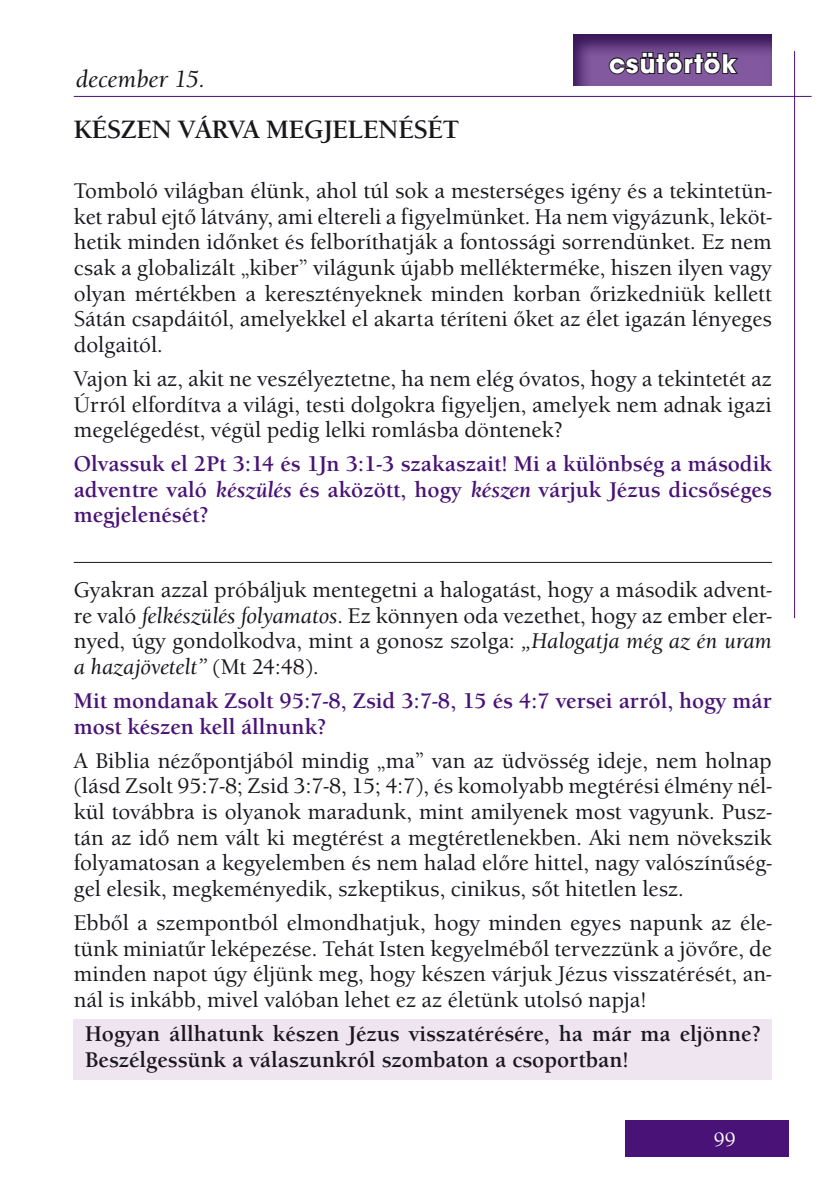
<style>
.page{position:relative;width:840px;height:1191px;background:#fff}
.page>*{position:absolute;margin:0;border:0;box-sizing:border-box;transform-origin:0 0}
.t1{font:700 28px "Avant Gar Got Itc TEE";letter-spacing:.04em;color:#fff}
.t2{font:700 26px "Berkeley Old Sty Itc TEE";color:#1a171c}
.t3{font:italic 500 24px "Berkeley Old Sty Itc TEE";color:#1a171c}
.t4{font:500 22px/25.6px "Berkeley Old Sty Itc TEE";color:#1a171c;text-align:justify}
.t5{font:700 22px/25.6px "Berkeley Old Sty Itc TEE";color:#491276;text-align:justify}
.t6{font:700 22px/25.6px "Berkeley Old Sty Itc TEE";color:#1a171c}
.t7{font:500 20px "Berkeley Old Sty Itc TEE";color:#fff}
.s1{font-style:italic}
</style>
<div class="page">
<div style="left:624px;top:1120px;width:164px;height:37px;background:#491276"></div>
<hr style="left:74px;top:96px;width:737px;height:1px;background:#491276">
<hr style="left:793px;top:51px;width:1px;height:567px;background:#491276">
<div style="left:74px;top:1019px;width:697px;height:60px;background:#efe5f1"></div>
<svg style="left:573px;top:34px;width:199px;height:52px;background:#663f84"></svg>
<svg style="left:607px;top:51px;width:133px;height:25px;background:#553b67"></svg>
<hr style="left:74px;top:562px;width:697px;height:1px;background:#1a171c">
<p class="t3" style="left:76px;top:65px;width:131px">december 15.</p>
<p class="t1" style="left:608px;top:46px;width:128px">csütörtök</p>
<p class="t2" style="left:74px;top:115px;width:386px">KÉSZEN VÁRVA MEGJELENÉSÉT</p>
<p class="t4" style="left:74px;top:178px;width:699px">Tomboló világban élünk, ahol túl sok a mesterséges igény és a tekintetün&shy;ket rabul ejtő látvány, ami eltereli a figyelmünket. Ha nem vigyázunk, leköt&shy;hetik minden időnket és felboríthatják a fontossági sorrendünket. Ez nem csak a globalizált „kiber” világunk újabb mellékterméke, hiszen ilyen vagy olyan mértékben a keresztényeknek minden korban őrizkedniük kellett Sátán csapdáitól, amelyekkel el akarta téríteni őket az élet igazán lényeges dolgaitól.</p>
<p class="t4" style="left:74px;top:366px;width:699px">Vajon ki az, akit ne veszélyeztetne, ha nem elég óvatos, hogy a tekintetét az Úrról elfordítva a világi, testi dolgokra figyeljen, amelyek nem adnak igazi megelégedést, végül pedig lelki romlásba döntenek?</p>
<p class="t5" style="left:74px;top:451px;width:699px">Olvassuk el 2Pt 3:14 és 1Jn 3:1-3 szakaszait! Mi a különbség a második adventre való <span class="s1">készülés</span> és aközött, hogy <span class="s1">készen</span> várjuk Jézus dicsőséges megjelenését?</p>
<p class="t4" style="left:74px;top:577px;width:699px">Gyakran azzal próbáljuk mentegetni a halogatást, hogy a második advent&shy;re való <span class="s1">felkészülés folyamatos</span>. Ez könnyen oda vezethet, hogy az ember eler&shy;nyed, úgy gondolkodva, mint a gonosz szolga: <span class="s1">„Halogatja még az én uram a hazajövetelt”</span> (Mt 24:48).</p>
<p class="t5" style="left:74px;top:688px;width:699px">Mit mondanak Zsolt 95:7-8, Zsid 3:7-8, 15 és 4:7 versei arról, hogy már most készen kell állnunk?</p>
<p class="t4" style="left:74px;top:748px;width:699px">A Biblia nézőpontjából mindig „ma” van az üdvösség ideje, nem holnap (lásd Zsolt 95:7-8; Zsid 3:7-8, 15; 4:7), és komolyabb megtérési élmény nél&shy;kül továbbra is olyanok maradunk, mint amilyenek most vagyunk. Pusz&shy;tán az idő nem vált ki megtérést a megtéretlenekben. Aki nem növekszik folyamatosan a kegyelemben és nem halad előre hittel, nagy valószínűség&shy;gel elesik, megkeményedik, szkeptikus, cinikus, sőt hitetlen lesz.</p>
<p class="t4" style="left:74px;top:910px;width:699px">Ebből a szempontból elmondhatjuk, hogy minden egyes napunk az éle&shy;tünk miniatűr leképezése. Tehát Isten kegyelméből tervezzünk a jövőre, de minden napot úgy éljünk meg, hogy készen várjuk Jézus visszatérését, an&shy;nál is inkább, mivel valóban lehet ez az életünk utolsó napja!</p>
<p class="t6" style="left:85px;top:1021px;width:676px">Hogyan állhatunk készen Jézus visszatérésére, ha már ma eljönne?<br>Beszélgessünk a válaszunkról szombaton a csoportban!</p>
<p class="t7" style="left:713px;top:1128px;width:24px">99</p>
</div>
